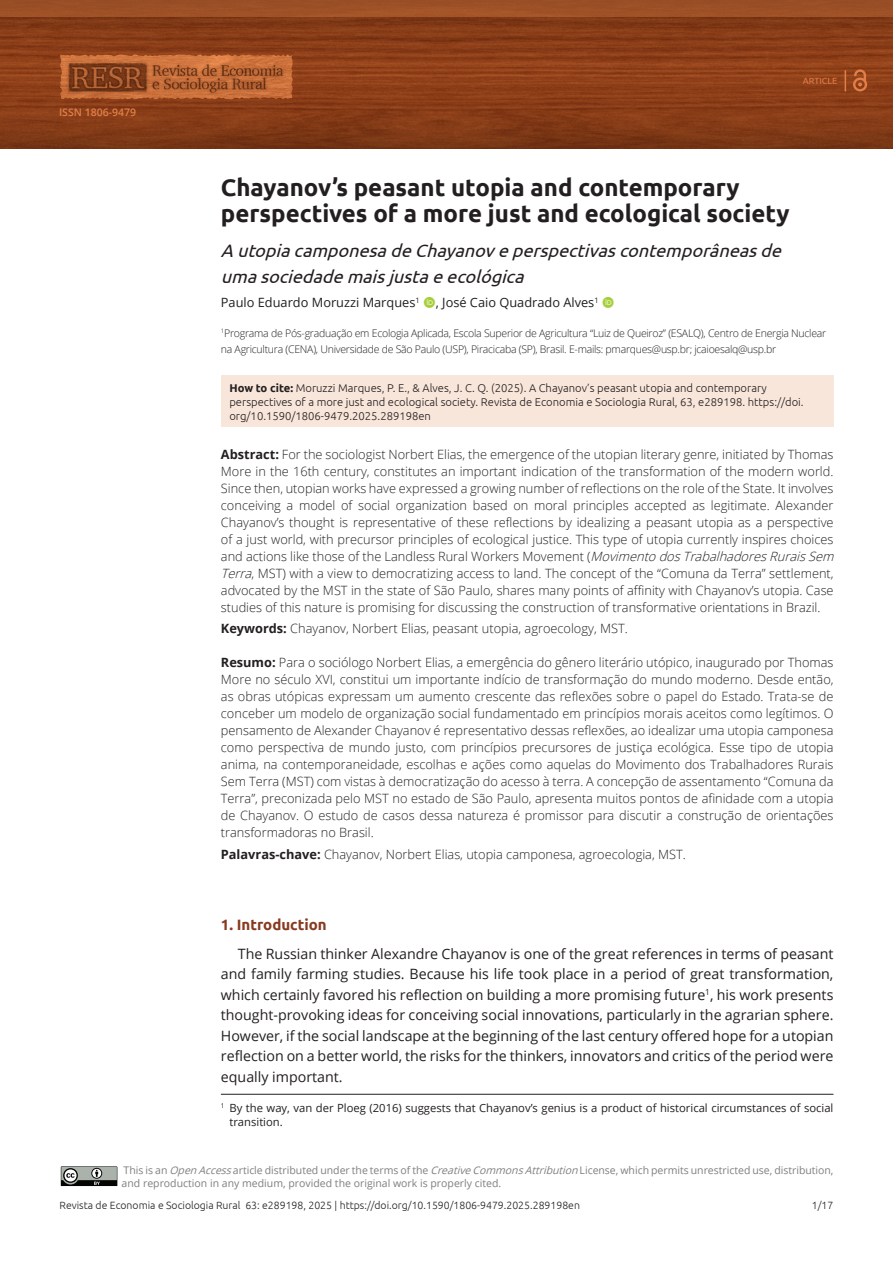
<style>
.page{position:relative;width:893px;height:1263px;background:#fff}
.page>*{position:absolute;margin:0;border:0;box-sizing:border-box;transform-origin:0 0}
.ArticleTitle{font:700 24px/26px "Ubuntu";color:#231f20}
.ArticleTitle-Trans1{font:italic 18px/26px "Ubuntu";color:#231f20}
.Heading1{font:700 15px "Ubuntu";color:#873a20}
.Paragraph{font:14.25px/20.4px "Open Sans";color:#231f20;text-align:justify}
.Abstract{font:300 12.75px/17px "Open Sans";color:#231f20}
.Abstract-Trans1{font:300 12.75px/17px "Open Sans";color:#231f20;text-align:justify}
.Keywords-Trans1{font:300 12.75px "Open Sans";color:#231f20}
.Keywords{font:300 12.75px "Open Sans";color:#231f20}
.Authors{font:12.75px "Open Sans";color:#231f20}
.HowToCite{font:300 11.25px/14px "Ubuntu";color:#231f20}
.Footnote{font:11.25px/13.5px "Open Sans";color:#231f20}
.Affiliations{font:300 10.5px/16.2px "Open Sans";letter-spacing:-.025em;color:#231f20}
.LicenseParaAlt{font:10.5px/12.6px "Open Sans";color:#7f7f7f}
.t1{font:300 10.5px "Ubuntu";color:#231f20}
.t2{font:600 10.5px "Open Sans";color:#e27f49}
.t3{font:9px "Ubuntu";color:#e27f48}
.s1{font-weight:700}
.s2{font-style:italic}
</style>
<div class="page">
<svg style="left:0;top:17px;width:893px;height:132px;background:#863b17"></svg>
<div style="left:0;top:0;width:893px;height:17px;background:#9d5026"></div>
<img style="left:58px;top:52px;width:238px;height:50px">
<svg style="left:853px;top:69px;width:14px;height:22px"></svg>
<svg style="left:845px;top:70px;width:1px;height:21px"></svg>
<svg style="left:61px;top:1166px;width:57px;height:21px"></svg>
<div style="left:221px;top:375px;width:612px;height:52px;background:#f9e6da"></div>
<hr style="left:221px;top:1094px;width:612px;height:1px;background:#231f20">
<p class="t2" style="left:59px;top:105px;width:79px">ISSN 1806-9479</p>
<p class="t3" style="left:803px;top:75px;width:36px">ARTICLE</p>
<p class="ArticleTitle" style="left:221px;top:174px;width:570px">Chayanov’s peasant utopia and contemporary perspectives of a more just and ecological society</p>
<p class="ArticleTitle-Trans1" style="left:221px;top:237px;width:567px">A utopiacamponesadeChayanoveperspectivascontemporâneasde umasociedademaisjustaeecológica</p>
<p class="Authors" style="left:221px;top:294px;width:200px">Paulo Eduardo Moruzzi Marques<sup>1</sup></p>
<p class="Authors" style="left:436px;top:294px;width:164px">, José Caio Quadrado Alves<sup>1</sup></p>
<p class="Affiliations" style="left:221px;top:324px;width:607px"><sup>1</sup>Programa de Pós-graduação em Ecologia Aplicada, Escola Superior de Agricultura “Luiz de Queiroz” (ESALQ), Centro de Energia Nuclear na Agricultura (CENA), Universidade de São Paulo (USP), Piracicaba (SP), Brasil. E-mails: pmarques@usp.br; jcaioesalq@usp.br</p>
<p class="HowToCite" style="left:229px;top:381px;width:576px"><span class="s1">How to cite:</span> Moruzzi Marques, P. E., &amp; Alves, J. C. Q. (2025). A Chayanov’s peasant utopia and contemporary perspectives of a more just and ecological society. Revista de Economia e Sociologia Rural, 63, e289198. https://doi. org/10.1590/1806-9479.2025.289198en</p>
<p class="Abstract" style="left:221px;top:445px;width:619px"><span class="s1">Abstract:</span> For the sociologist Norbert Elias, the emergence of the utopian literary genre, initiated by Thomas More in the 16th century, constitutes an important indication of the transformation of the modern world.<br>Since then, utopian works have expressed a growing number of reflections on the role of the State. It involves conceiving a model of social organization based on moral principles accepted as legitimate. Alexander Chayanov’s thought is representative of these reflections by idealizing a peasant utopia as a perspective of a just world, with precursor principles of ecological justice. This type of utopia currently inspires choices and actions like those of the Landless Rural Workers Movement (<span class="s2">MovimentodosTrabalhadoresRuraisSem Terra</span>, MST) with a view to democratizing access to land. The concept of the “Comuna da Terra” settlement, advocated by the MST in the state of São Paulo, shares many points of affinity with Chayanov’s utopia. Case studies of this nature is promising for discussing the construction of transformative orientations in Brazil.</p>
<p class="Keywords" style="left:221px;top:620px;width:408px"><span class="s1">Keywords:</span> Chayanov, Norbert Elias, peasant utopia, agroecology, MST.</p>
<p class="Abstract-Trans1" style="left:221px;top:654px;width:614px"><span class="s1">Resumo:</span> Para o sociólogo Norbert Elias, a emergência do gênero literário utópico, inaugurado por Thomas More no século XVI, constitui um importante indício de transformação do mundo moderno. Desde então, as obras utópicas expressam um aumento crescente das reflexões sobre o papel do Estado. Trata-se de conceber um modelo de organização social fundamentado em princípios morais aceitos como legítimos. O pensamento de Alexander Chayanov é representativo dessas reflexões, ao idealizar uma utopia camponesa como perspectiva de mundo justo, com princípios precursores de justiça ecológica. Esse tipo de utopia anima, na contemporaneidade, escolhas e ações como aquelas do Movimento dos Trabalhadores Rurais Sem Terra (MST) com vistas à democratização do acesso à terra. A concepção de assentamento “Comuna da Terra”, preconizada pelo MST no estado de São Paulo, apresenta muitos pontos de afinidade com a utopia de Chayanov. O estudo de casos dessa natureza é promissor para discutir a construção de orientações transformadoras no Brasil.</p>
<p class="Keywords-Trans1" style="left:221px;top:845px;width:466px"><span class="s1">Palavras-chave:</span> Chayanov, Norbert Elias, utopia camponesa, agroecologia, MST.</p>
<p class="Heading1" style="left:221px;top:915px;width:107px">1. Introduction</p>
<p class="Paragraph" style="left:221px;top:943px;width:614px;text-indent:17px">The Russian thinker Alexandre Chayanov is one of the great references in terms of peasant and family farming studies. Because his life took place in a period of great transformation, which certainly favored his reflection on building a more promising future<sup>1</sup>, his work presents thought-provoking ideas for conceiving social innovations, particularly in the agrarian sphere.<br>However, if the social landscape at the beginning of the last century offered hope for a utopian reflection on a better world, the risks for the thinkers, innovators and critics of the period were equally important.</p>
<p class="Footnote" style="left:229px;top:1101px;width:606px;text-indent:-9px"><sup>1</sup> By the way, van der Ploeg (2016) suggests that Chayanov’s genius is a product of historical circumstances of social transition.</p>
<p class="LicenseParaAlt" style="left:122px;top:1164px;width:713px">This is an <span class="s2">OpenAccess</span>article distributed under the terms of the <span class="s2">CreativeCommonsAttribution</span>License, which permits unrestricted use, distribution, and reproduction in any medium, provided the original work is properly cited.</p>
<p class="t1" style="left:60px;top:1198px;width:522px">Revista de Economia e Sociologia Rural 63: e289198, 2025 | https://doi.org/10.1590/1806-9479.2025.289198en</p>
<p class="t1" style="left:812px;top:1198px;width:23px">1/17</p>
</div>
